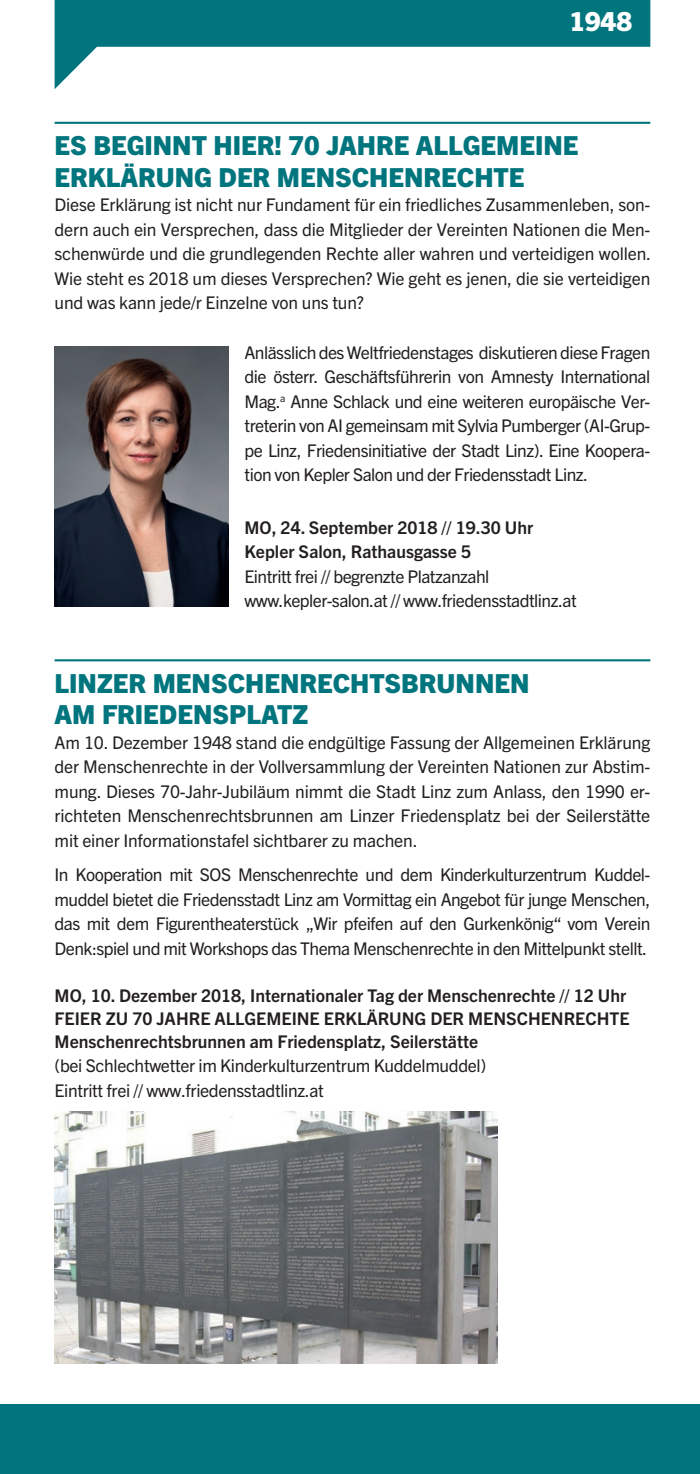
<style>
.page{position:relative;width:700px;height:1474px;background:#fff}
.page>*{position:absolute;margin:0;border:0;box-sizing:border-box;transform-origin:0 0}
.t1{font:800 26.25px/31.5px "Trade Gothic Next LT Pro";color:#00757e}
.t2{font:800 26.25px "Trade Gothic Next LT Pro";color:#fff}
.t3{font:17.5px/24.5px "Trade Gothic Next LT Pro";letter-spacing:-.02em;color:#231f20;text-align:justify}
.t4{font:700 17.5px/22.8px "Trade Gothic Next LT Pro";color:#231f20}
</style>
<div class="page">
<svg style="left:55px;top:0;width:595px;height:89px;fill:#00757e"></svg>
<div style="left:0;top:1404px;width:699px;height:69px;background:#00757e"></div>
<hr style="left:55px;top:122px;width:595px;height:2px;background:#00757e">
<hr style="left:55px;top:659px;width:595px;height:2px;background:#00757e">
<img style="left:55px;top:346px;width:173px;height:261px">
<img style="left:55px;top:1111px;width:442px;height:252px">
<h1 class="t2" style="left:569px;top:3px;width:64px">1948</h1>
<h1 class="t1" style="left:55px;top:128px;width:525px">ES BEGINNT HIER! 70 JAHRE ALLGEMEINE<br>ERKLÄRUNG DER MENSCHENRECHTE</h1>
<p class="t3" style="left:55px;top:192px;width:598px">Diese Erklärung ist nicht nur Fundament für ein friedliches Zusammenleben, son&shy;dern auch ein Versprechen, dass die Mitglieder der Vereinten Nationen die Men&shy;schenwürde und die grundlegenden Rechte aller wahren und verteidigen wollen.<br>Wie steht es 2018 um dieses Versprechen? Wie geht es jenen, die sie verteidigen und was kann jede/r Einzelne von uns tun?</p>
<p class="t3" style="left:244px;top:339px;width:407px">Anlässlich des Weltfriedenstages diskutieren diese Fragen die österr. Geschäftsführerin von Amnesty International Mag.<sup>a</sup> Anne Schlack und eine weiteren europäische Ver&shy;treterin von AI gemeinsam mit Sylvia Pumberger (AI-Grup&shy;pe Linz, Friedensinitiative der Stadt Linz). Eine Koopera&shy;tion von Kepler Salon und der Friedensstadt Linz.</p>
<p class="t4" style="left:244px;top:514px;width:290px;line-height:24.5px">MO, 24. September 2018 // 19.30 Uhr<br>Kepler Salon, Rathausgasse 5</p>
<p class="t3" style="left:244px;top:563px;width:333px">Eintritt frei // begrenzte Platzanzahl www.kepler-salon.at // www.friedensstadtlinz.at</p>
<h1 class="t1" style="left:55px;top:665px;width:476px">LINZER MENSCHENRECHTSBRUNNEN<br>AM FRIEDENSPLATZ</h1>
<p class="t3" style="left:55px;top:729px;width:597px">Am 10. Dezember 1948 stand die endgültige Fassung der Allgemeinen Erklärung der Menschenrechte in der Vollversammlung der Vereinten Nationen zur Abstim&shy;mung. Dieses 70-Jahr-Jubiläum nimmt die Stadt Linz zum Anlass, den 1990 er&shy;richteten Menschenrechtsbrunnen am Linzer Friedensplatz bei der Seilerstätte mit einer Informationstafel sichtbarer zu machen.</p>
<p class="t3" style="left:55px;top:861px;width:597px">In Kooperation mit SOS Menschenrechte und dem Kinderkulturzentrum Kuddel&shy;muddel bietet die Friedensstadt Linz am Vormittag ein Angebot für junge Menschen, das mit dem Figurentheaterstück „Wir pfeifen auf den Gurkenkönig“ vom Verein Denk:spiel und mit Workshops das Thema Menschenrechte in den Mittelpunkt stellt.</p>
<p class="t4" style="left:55px;top:983px;width:576px">MO, 10. Dezember 2018, Internationaler Tag der Menschenrechte // 12 Uhr<br>FEIER ZU 70 JAHRE ALLGEMEINE ERKLÄRUNG DER MENSCHENRECHTE<br>Menschenrechtsbrunnen am Friedensplatz, Seilerstätte</p>
<p class="t3" style="left:55px;top:1052px;width:433px">(bei Schlechtwetter im Kinderkulturzentrum Kuddelmuddel)<br>Eintritt frei // www.friedensstadtlinz.at</p>
</div>
